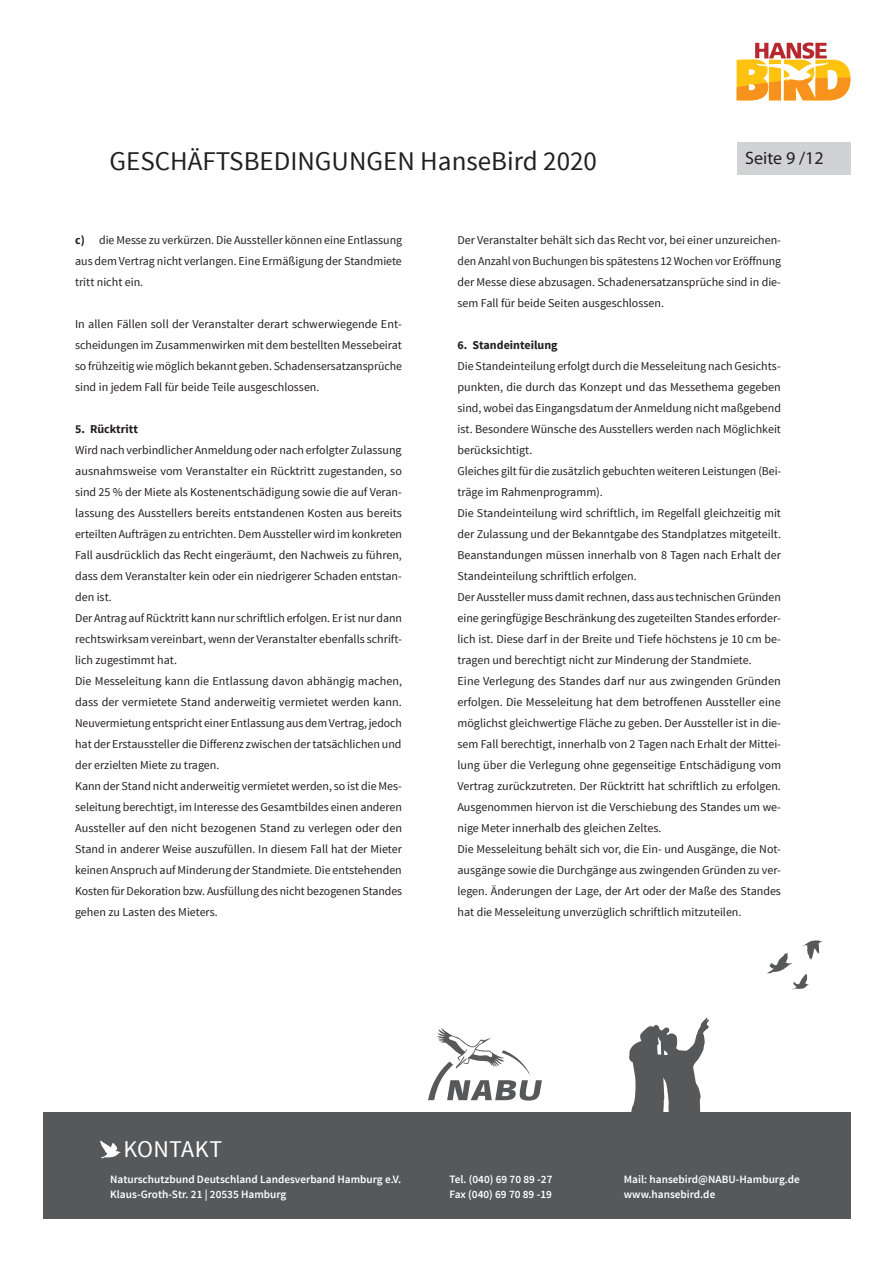
<style>
.page{position:relative;width:893px;height:1263px;background:#fff}
.page>*{position:absolute;margin:0;border:0;box-sizing:border-box;transform-origin:0 0}
.t1{font:27px "Source Sans Pro";color:#231f20}
.t2{font:24px "Source Sans Pro";letter-spacing:.01em;color:#fff}
.t3{font:18px "Myriad Pro";color:#231f20}
.t4{font:12px/21px "Source Sans Pro";color:#231f20;text-align:justify}
.t5{font:700 12px "Source Sans Pro";color:#231f20}
.t6{font:600 11.25px/15px "Source Sans Pro";color:#fff}
.s1{font-weight:700}
</style>
<div class="page">
<svg style="left:629px;top:1018px;width:80px;height:94px"></svg>
<div style="left:43px;top:1112px;width:808px;height:107px;background:#57585a"></div>
<svg style="left:100px;top:1140px;width:21px;height:18px"></svg>
<svg style="left:428px;top:1028px;width:114px;height:72px"></svg>
<svg style="left:767px;top:940px;width:55px;height:50px"></svg>
<svg style="left:737px;top:43px;width:113px;height:57px"></svg>
<div style="left:737px;top:142px;width:113px;height:33px;background:#d1d2d4"></div>
<h1 class="t1" style="left:109px;top:144px;width:489px">GESCHÄFTSBEDINGUNGEN HanseBird 2020</h1>
<h3 class="t3" style="left:745px;top:147px;width:80px">Seite 9 /12</h3>
<p class="t4" style="left:75px;top:230px;width:329px"><span class="s1">c)</span> die Messe zu verkürzen. Die Aussteller können eine Entlassung aus dem Vertrag nicht verlangen. Eine Ermäßigung der Standmiete tritt nicht ein.</p>
<p class="t4" style="left:75px;top:314px;width:328px">In allen Fällen soll der Veranstalter derart schwerwiegende Ent&shy;scheidungen im Zusammenwirken mit dem bestellten Messebeirat so frühzeitig wie möglich bekannt geben. Schadensersatzansprüche sind in jedem Fall für beide Teile ausgeschlossen.</p>
<p class="t5" style="left:75px;top:421px;width:64px">5. Rücktritt</p>
<p class="t4" style="left:75px;top:440px;width:329px;text-align:left">Wird nach verbindlicher Anmeldung oder nach erfolgter Zulassung ausnahmsweise vom Veranstalter ein Rücktritt zugestanden, so sind 25 % der Miete als Kostenentschädigung sowie die auf Veran&shy;lassung des Ausstellers bereits entstandenen Kosten aus bereits erteilten Aufträgen zu entrichten. Dem Aussteller wird im konkreten Fall ausdrücklich das Recht eingeräumt, den Nachweis zu führen, dass dem Veranstalter kein oder ein niedrigerer Schaden entstan&shy;den ist.<br>Der Antrag auf Rücktritt kann nur schriftlich erfolgen. Er ist nur dann rechtswirksam vereinbart, wenn der Veranstalter ebenfalls schrift&shy;lich zugestimmt hat.<br>Die Messeleitung kann die Entlassung davon abhängig machen, dass der vermietete Stand anderweitig vermietet werden kann.<br>Neuvermietung entspricht einer Entlassung aus dem Vertrag, jedoch hat der Erstaussteller die Differenz zwischen der tatsächlichen und der erzielten Miete zu tragen.<br>Kann der Stand nicht anderweitig vermietet werden, so ist die Mes&shy;seleitung berechtigt, im Interesse des Gesamtbildes einen anderen Aussteller auf den nicht bezogenen Stand zu verlegen oder den Stand in anderer Weise auszufüllen. In diesem Fall hat der Mieter keinen Anspruch auf Minderung der Standmiete. Die entstehenden Kosten für Dekoration bzw. Ausfüllung des nicht bezogenen Standes gehen zu Lasten des Mieters.</p>
<p class="t4" style="left:457px;top:230px;width:325px">Der Veranstalter behält sich das Recht vor, bei einer unzureichen&shy;den Anzahl von Buchungen bis spätestens 12 Wochen vor Eröffnung der Messe diese abzusagen. Schadenersatzansprüche sind in die&shy;sem Fall für beide Seiten ausgeschlossen.</p>
<p class="t5" style="left:457px;top:337px;width:102px">6. Standeinteilung</p>
<p class="t4" style="left:457px;top:356px;width:325px;text-align:left">Die Standeinteilung erfolgt durch die Messeleitung nach Gesichts&shy;punkten, die durch das Konzept und das Messethema gegeben sind, wobei das Eingangsdatum der Anmeldung nicht maßgebend ist. Besondere Wünsche des Ausstellers werden nach Möglichkeit berücksichtigt.<br>Gleiches gilt für die zusätzlich gebuchten weiteren Leistungen (Bei&shy;träge im Rahmenprogramm).<br>Die Standeinteilung wird schriftlich, im Regelfall gleichzeitig mit der Zulassung und der Bekanntgabe des Standplatzes mitgeteilt.<br>Beanstandungen müssen innerhalb von 8 Tagen nach Erhalt der Standeinteilung schriftlich erfolgen.<br>Der Aussteller muss damit rechnen, dass aus technischen Gründen eine geringfügige Beschränkung des zugeteilten Standes erforder&shy;lich ist. Diese darf in der Breite und Tiefe höchstens je 10 cm be&shy;tragen und berechtigt nicht zur Minderung der Standmiete.<br>Eine Verlegung des Standes darf nur aus zwingenden Gründen erfolgen. Die Messeleitung hat dem betroffenen Aussteller eine möglichst gleichwertige Fläche zu geben. Der Aussteller ist in die&shy;sem Fall berechtigt, innerhalb von 2 Tagen nach Erhalt der Mittei&shy;lung über die Verlegung ohne gegenseitige Entschädigung vom Vertrag zurückzutreten. Der Rücktritt hat schriftlich zu erfolgen.<br>Ausgenommen hiervon ist die Verschiebung des Standes um we&shy;nige Meter innerhalb des gleichen Zeltes.<br>Die Messeleitung behält sich vor, die Ein- und Ausgänge, die Not&shy;ausgänge sowie die Durchgänge aus zwingenden Gründen zu ver&shy;legen. Änderungen der Lage, der Art oder der Maße des Standes hat die Messeleitung unverzüglich schriftlich mitzuteilen.</p>
<h2 class="t2" style="left:123px;top:1134px;width:100px">Kontakt</h2>
<p class="t6" style="left:110px;top:1172px;width:293px">Naturschutzbund Deutschland Landesverband Hamburg e.V.<br>Klaus-Groth-Str. 21 | 20535 Hamburg</p>
<p class="t6" style="left:449px;top:1172px;width:105px">Tel. (040) 69 70 89 -27<br>Fax (040) 69 70 89 -19</p>
<p class="t6" style="left:624px;top:1172px;width:178px">Mail: hansebird@NABU-Hamburg.de www.hansebird.de</p>
</div>
